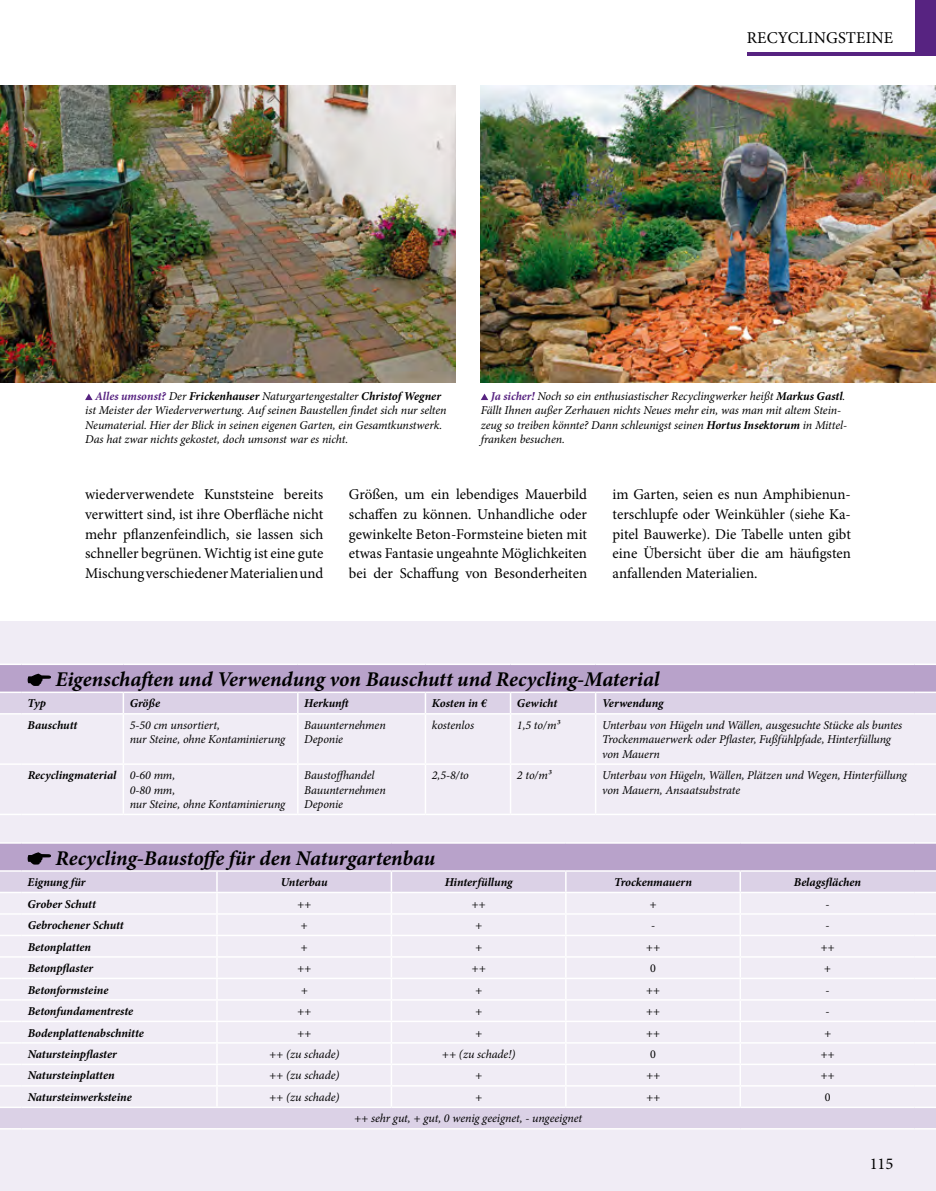
<style>
.page{position:relative;width:936px;height:1191px;background:#fff}
.page>*{position:absolute;margin:0;border:0;box-sizing:border-box;transform-origin:0 0}
.t1{font:italic 700 21px "Minion Pro";letter-spacing:-.005em;color:#000}
.t2{font:16.5px "Minion Pro";letter-spacing:.01em;color:#000}
.t3{font:15px/19.5px "Minion Pro";color:#000;text-align:justify}
.t4{font:italic 12px/14.4px "Minion Pro";letter-spacing:-.005em;color:#000}
.t5{font:italic 700 12px "Minion Pro";letter-spacing:-.005em;color:#000}
.t6{font:12px "Minion Pro";color:#000}
.s1{font-weight:700;color:#572381}
.s2{font-weight:700}
</style>
<div class="page">
<div style="left:0;top:621px;width:935px;height:570px;background:#f0ecf5"></div>
<div style="left:747px;top:0;width:188px;height:55px;background:#572381"></div>
<div style="left:612px;top:0;width:302px;height:51px;background:#fff"></div>
<svg style="left:85px;top:393px;width:8px;height:7px"></svg>
<svg style="left:481px;top:393px;width:7px;height:7px"></svg>
<img style="left:0;top:85px;width:455px;height:298px">
<img style="left:480px;top:85px;width:455px;height:298px">
<hr style="left:0;top:663px;width:21px;height:2px;background:#fff">
<hr style="left:21px;top:663px;width:102px;height:2px;background:#fff">
<hr style="left:123px;top:663px;width:175px;height:2px;background:#fff">
<hr style="left:298px;top:663px;width:127px;height:2px;background:#fff">
<hr style="left:425px;top:663px;width:85px;height:2px;background:#fff">
<hr style="left:510px;top:663px;width:85px;height:2px;background:#fff">
<hr style="left:595px;top:663px;width:319px;height:2px;background:#fff">
<hr style="left:914px;top:663px;width:21px;height:2px;background:#fff">
<hr style="left:123px;top:714px;width:1px;height:49px;background:#fff">
<hr style="left:297px;top:714px;width:1px;height:49px;background:#fff">
<hr style="left:424px;top:714px;width:2px;height:49px;background:#fff">
<hr style="left:509px;top:714px;width:2px;height:49px;background:#fff">
<hr style="left:595px;top:714px;width:1px;height:49px;background:#fff">
<hr style="left:0;top:763px;width:21px;height:2px;background:#fff">
<hr style="left:21px;top:763px;width:102px;height:2px;background:#fff">
<hr style="left:123px;top:763px;width:175px;height:2px;background:#fff">
<hr style="left:123px;top:765px;width:1px;height:48px;background:#fff">
<hr style="left:298px;top:763px;width:127px;height:2px;background:#fff">
<hr style="left:297px;top:765px;width:1px;height:48px;background:#fff">
<hr style="left:425px;top:763px;width:85px;height:2px;background:#fff">
<hr style="left:424px;top:765px;width:2px;height:48px;background:#fff">
<hr style="left:510px;top:763px;width:85px;height:2px;background:#fff">
<hr style="left:509px;top:765px;width:2px;height:48px;background:#fff">
<hr style="left:595px;top:763px;width:319px;height:2px;background:#fff">
<hr style="left:595px;top:765px;width:1px;height:48px;background:#fff">
<hr style="left:914px;top:763px;width:21px;height:2px;background:#fff">
<hr style="left:0;top:813px;width:21px;height:2px;background:#fff">
<hr style="left:21px;top:813px;width:102px;height:2px;background:#fff">
<hr style="left:123px;top:813px;width:175px;height:2px;background:#fff">
<hr style="left:298px;top:813px;width:127px;height:2px;background:#fff">
<hr style="left:425px;top:813px;width:85px;height:2px;background:#fff">
<hr style="left:510px;top:813px;width:85px;height:2px;background:#fff">
<hr style="left:595px;top:813px;width:319px;height:2px;background:#fff">
<hr style="left:914px;top:813px;width:21px;height:2px;background:#fff">
<svg style="left:0;top:664px;width:935px;height:50px;background:#cabad8"></svg>
<div style="left:0;top:1108px;width:935px;height:20px;background:#dbd1e6"></div>
<hr style="left:0;top:1106px;width:21px;height:2px;background:#fff">
<hr style="left:21px;top:1106px;width:196px;height:2px;background:#fff">
<hr style="left:217px;top:1106px;width:174px;height:2px;background:#fff">
<hr style="left:391px;top:1106px;width:175px;height:2px;background:#fff">
<hr style="left:566px;top:1106px;width:174px;height:2px;background:#fff">
<hr style="left:740px;top:1106px;width:174px;height:2px;background:#fff">
<hr style="left:914px;top:1106px;width:21px;height:2px;background:#fff">
<svg style="left:0;top:1128px;width:21px;height:1px"></svg>
<hr style="left:21px;top:1128px;width:196px;height:1px;background:#fff">
<hr style="left:217px;top:1128px;width:174px;height:1px;background:#fff">
<hr style="left:391px;top:1128px;width:175px;height:1px;background:#fff">
<hr style="left:566px;top:1128px;width:174px;height:1px;background:#fff">
<hr style="left:740px;top:1128px;width:174px;height:1px;background:#fff">
<svg style="left:915px;top:1128px;width:20px;height:1px"></svg>
<svg style="left:0;top:842px;width:935px;height:264px"></svg>
<h2 class="t2" style="left:746px;top:26px;width:148px">RECYCLINGSTEINE</h2>
<p class="t4" style="left:85px;top:389px;width:363px;text-indent:10px"><span class="s1">Alles umsonst?</span> Der <span class="s2">Frickenhauser</span> Naturgartengestalter <span class="s2">Christof Wegner </span>ist Meister der Wiederverwertung. Auf seinen Baustellen findet sich nur selten Neumaterial. Hier der Blick in seinen eigenen Garten, ein Gesamtkunstwerk.<br>Das hat zwar nichts gekostet, doch umsonst war es nicht.</p>
<p class="t4" style="left:480px;top:389px;width:368px;text-indent:10px"><span class="s1">Ja sicher!</span> Noch so ein enthusiastischer Recyclingwerker heißt <span class="s2">Markus Gastl</span>.<br>Fällt Ihnen außer Zerhauen nichts Neues mehr ein, was man mit altem Stein&shy;zeug so treiben könnte? Dann schleunigst seinen <span class="s2">Hortus Insektorum</span> in Mittel&shy;franken besuchen.</p>
<p class="t3" style="left:85px;top:485px;width:240px">wiederverwendete Kunststeine bereits verwittert sind, ist ihre Oberfläche nicht mehr pflanzenfeindlich, sie lassen sich schneller begrünen. Wichtig ist eine gute Mischung verschiedener Materialien und</p>
<p class="t3" style="left:349px;top:485px;width:240px">Größen, um ein lebendiges Mauerbild schaffen zu können. Unhandliche oder gewinkelte Beton-Formsteine bieten mit etwas Fantasie ungeahnte Möglichkeiten bei der Schaffung von Besonderheiten</p>
<p class="t3" style="left:612px;top:485px;width:240px">im Garten, seien es nun Amphibienun&shy;terschlupfe oder Weinkühler (siehe Ka&shy;pitel Bauwerke). Die Tabelle unten gibt eine Übersicht über die am häufigsten anfallenden Materialien.</p>
<h1 class="t1" style="left:56px;top:664px;width:605px">Eigenschaften und Verwendung von Bauschutt und Recycling-Material</h1>
<p class="t5" style="left:28px;top:695px;width:20px">Typ</p>
<p class="t5" style="left:130px;top:695px;width:32px">Größe</p>
<p class="t5" style="left:304px;top:695px;width:48px">Herkunft</p>
<p class="t5" style="left:432px;top:695px;width:56px">Kosten in €</p>
<p class="t5" style="left:517px;top:695px;width:42px">Gewicht</p>
<p class="t5" style="left:602px;top:695px;width:63px">Verwendung</p>
<p class="t5" style="left:28px;top:716px;width:51px">Bauschutt</p>
<p class="t4" style="left:130px;top:718px;width:157px">5-50 cm unsortiert,<br>nur Steine, ohne Kontaminierung</p>
<p class="t4" style="left:304px;top:718px;width:83px">Bauunternehmen<br>Deponie</p>
<p class="t4" style="left:432px;top:718px;width:44px">kostenlos</p>
<p class="t4" style="left:517px;top:718px;width:45px">1,5 to/m³</p>
<p class="t4" style="left:602px;top:718px;width:302px">Unterbau von Hügeln und Wällen, ausgesuchte Stücke als buntes<br>Trockenmauerwerk oder Pflaster, Fußfühlpfade, Hinterfüllung von Mauern</p>
<p class="t4" style="left:130px;top:768px;width:157px;text-indent:-102px"><span class="s2">Recyclingmaterial</span> 0-60 mm,<br>0-80 mm,<br>nur Steine, ohne Kontaminierung</p>
<p class="t4" style="left:304px;top:768px;width:83px">Baustoffhandel<br>Bauunternehmen<br>Deponie</p>
<p class="t4" style="left:432px;top:768px;width:39px">2,5-8/to</p>
<p class="t4" style="left:517px;top:768px;width:36px">2 to/m³</p>
<p class="t4" style="left:602px;top:768px;width:306px">Unterbau von Hügeln, Wällen, Plätzen und Wegen, Hinterfüllung von Mauern, Ansaatsubstrate</p>
<h1 class="t1" style="left:56px;top:843px;width:381px">Recycling-Baustoffe für den Naturgartenbau</h1>
<p class="t5" style="left:28px;top:873px;width:59px">Eignung für</p>
<p class="t5" style="left:281px;top:873px;width:48px">Unterbau</p>
<p class="t5" style="left:445px;top:873px;width:69px">Hinterfüllung</p>
<p class="t5" style="left:614px;top:873px;width:79px">Trockenmauern</p>
<p class="t5" style="left:793px;top:873px;width:69px">Belagsflächen</p>
<p class="t5" style="left:28px;top:895px;width:70px">Grober Schutt</p>
<p class="t4" style="left:297px;top:896px;width:16px">++</p>
<p class="t4" style="left:471px;top:896px;width:16px">++</p>
<p class="t4" style="left:649px;top:896px;width:9px">+</p>
<p class="t5" style="left:28px;top:916px;width:98px">Gebrochener Schutt</p>
<p class="t4" style="left:300px;top:918px;width:9px">+</p>
<p class="t4" style="left:475px;top:918px;width:9px">+</p>
<p class="t4" style="left:651px;top:918px;width:6px">-</p>
<p class="t4" style="left:825px;top:918px;width:6px">-</p>
<p class="t5" style="left:28px;top:938px;width:65px">Betonplatten</p>
<p class="t4" style="left:300px;top:939px;width:9px">+</p>
<p class="t4" style="left:475px;top:939px;width:9px">+</p>
<p class="t4" style="left:646px;top:939px;width:16px">++</p>
<p class="t4" style="left:820px;top:939px;width:16px">++</p>
<p class="t5" style="left:28px;top:959px;width:67px">Betonpflaster</p>
<p class="t4" style="left:297px;top:961px;width:16px">++</p>
<p class="t4" style="left:471px;top:961px;width:16px">++</p>
<p class="t6" style="left:650px;top:960px;width:7px">0</p>
<p class="t4" style="left:823px;top:961px;width:9px">+</p>
<p class="t5" style="left:28px;top:981px;width:82px">Betonformsteine</p>
<p class="t4" style="left:300px;top:982px;width:9px">+</p>
<p class="t4" style="left:475px;top:982px;width:9px">+</p>
<p class="t6" style="left:646px;top:981px;width:15px">++</p>
<p class="t5" style="left:28px;top:1002px;width:107px">Betonfundamentreste</p>
<p class="t4" style="left:297px;top:1004px;width:16px">++</p>
<p class="t4" style="left:475px;top:1004px;width:9px">+</p>
<p class="t6" style="left:646px;top:1003px;width:15px">++</p>
<p class="t4" style="left:825px;top:1004px;width:6px">-</p>
<p class="t5" style="left:28px;top:1024px;width:118px">Bodenplattenabschnitte</p>
<p class="t4" style="left:297px;top:1025px;width:16px">++</p>
<p class="t4" style="left:475px;top:1025px;width:9px">+</p>
<p class="t6" style="left:646px;top:1024px;width:15px">++</p>
<p class="t4" style="left:824px;top:1025px;width:9px">+</p>
<p class="t5" style="left:28px;top:1045px;width:91px">Natursteinpflaster</p>
<p class="t4" style="left:269px;top:1047px;width:72px">++ (zu schade)</p>
<p class="t4" style="left:442px;top:1047px;width:75px">++ (zu schade!)</p>
<p class="t6" style="left:650px;top:1046px;width:7px">0</p>
<p class="t4" style="left:820px;top:1047px;width:16px">++</p>
<p class="t5" style="left:28px;top:1067px;width:88px">Natursteinplatten</p>
<p class="t4" style="left:269px;top:1068px;width:72px">++ (zu schade)</p>
<p class="t4" style="left:475px;top:1068px;width:9px">+</p>
<p class="t4" style="left:646px;top:1068px;width:16px">++</p>
<p class="t4" style="left:820px;top:1068px;width:16px">++</p>
<p class="t5" style="left:28px;top:1088px;width:105px">Natursteinwerksteine</p>
<p class="t4" style="left:269px;top:1090px;width:72px">++ (zu schade)</p>
<p class="t4" style="left:475px;top:1090px;width:9px">+</p>
<p class="t4" style="left:646px;top:1090px;width:16px">++</p>
<p class="t6" style="left:824px;top:1089px;width:7px">0</p>
<p class="t4" style="left:354px;top:1111px;width:229px">++ sehr gut, + gut, 0 wenig geeignet, - ungeeignet</p>
<h2 class="t2" style="left:869px;top:1152px;width:25px">115</h2>
</div>
